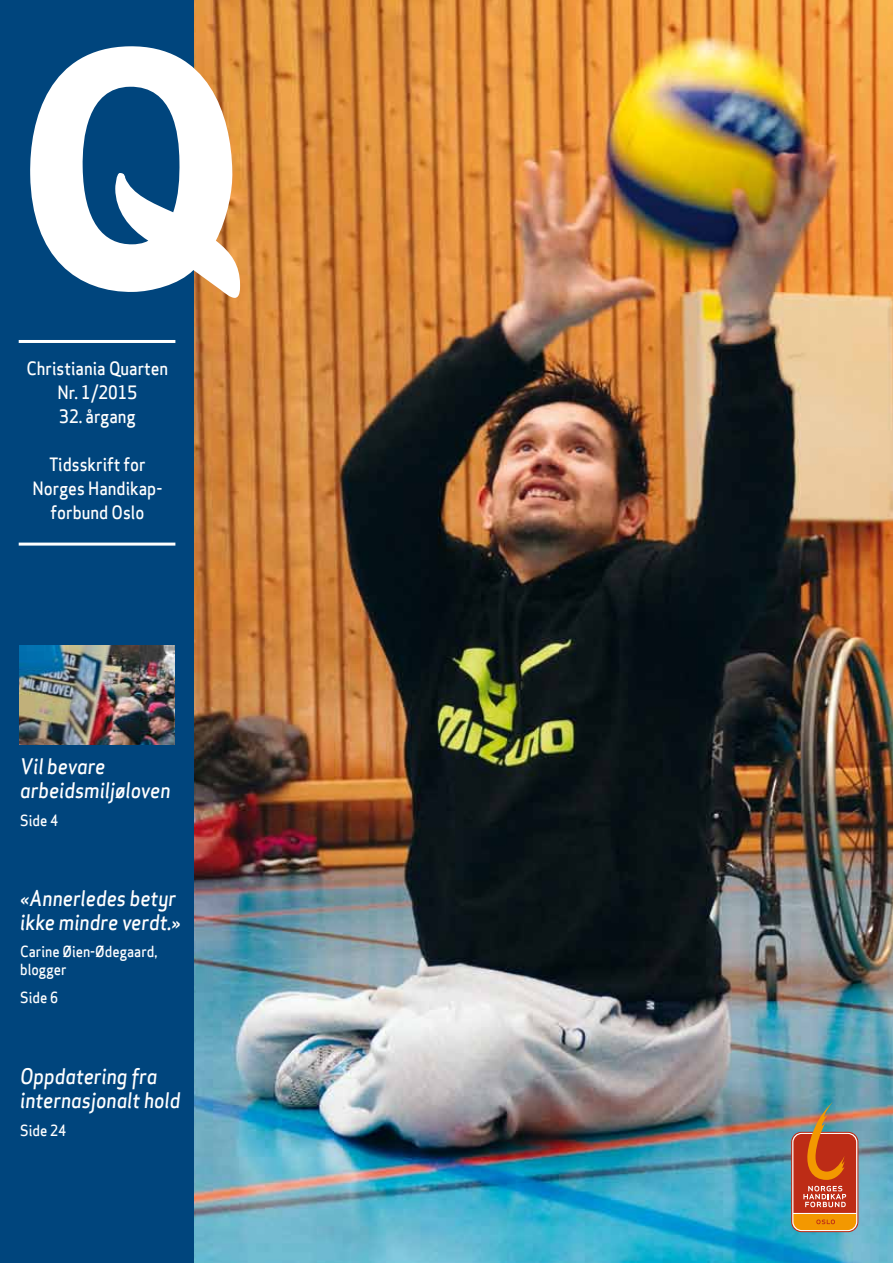
<style>
.page{position:relative;width:893px;height:1263px;background:#fff}
.page>*{position:absolute;margin:0;border:0;box-sizing:border-box;transform-origin:0 0}
.t1{font:21px/24px "Apex Sans Medium Italic T";color:#fff;scale:.9 1}
.t2{font:18px/24px "Apex Sans Medium T";color:#fff;text-align:center;scale:.9 1}
.t3{font:15px/18px "Apex Sans Medium T";color:#fff;scale:.9 1}
</style>
<div class="page">
<img style="left:194px;top:0;width:699px;height:1263px">
<div style="left:0;top:0;width:194px;height:1263px;background:#00457d"></div>
<svg style="left:791px;top:1132px;width:67px;height:100px"></svg>
<svg style="left:792px;top:1133px;width:65px;height:98px"></svg>
<svg style="left:793px;top:1100px;width:63px;height:130px;background:#bd653c"></svg>
<hr style="left:19px;top:340px;width:156px;height:3px;background:#fff">
<hr style="left:19px;top:543px;width:156px;height:3px;background:#fff">
<img style="left:20px;top:645px;width:155px;height:99px">
<svg style="left:194px;top:44px;width:47px;height:257px;background:#d48638"></svg>
<p class="t2" style="left:27px;top:356px;width:159px">Christiania Quarten<br>Nr. 1/2015</p>
<p class="t2" style="left:59px;top:404px;width:86px">32. årgang</p>
<p class="t2" style="left:33px;top:452px;width:146px">Tidsskrift for<br>Norges Handikap&shy;forbund Oslo</p>
<p class="t1" style="left:20px;top:754px;width:169px">Vil bevare arbeidsmiljøloven</p>
<p class="t3" style="left:20px;top:811px;width:44px">Side 4</p>
<p class="t1" style="left:20px;top:886px;width:180px">«Annerledes betyr ikke mindre verdt.»</p>
<p class="t3" style="left:20px;top:942px;width:154px">Carine Øien-Ødegaard, blogger</p>
<p class="t3" style="left:20px;top:988px;width:44px">Side 6</p>
<p class="t1" style="left:20px;top:1064px;width:180px">Oppdatering fra internasjonalt hold</p>
<p class="t3" style="left:20px;top:1121px;width:53px">Side 24</p>
</div>
